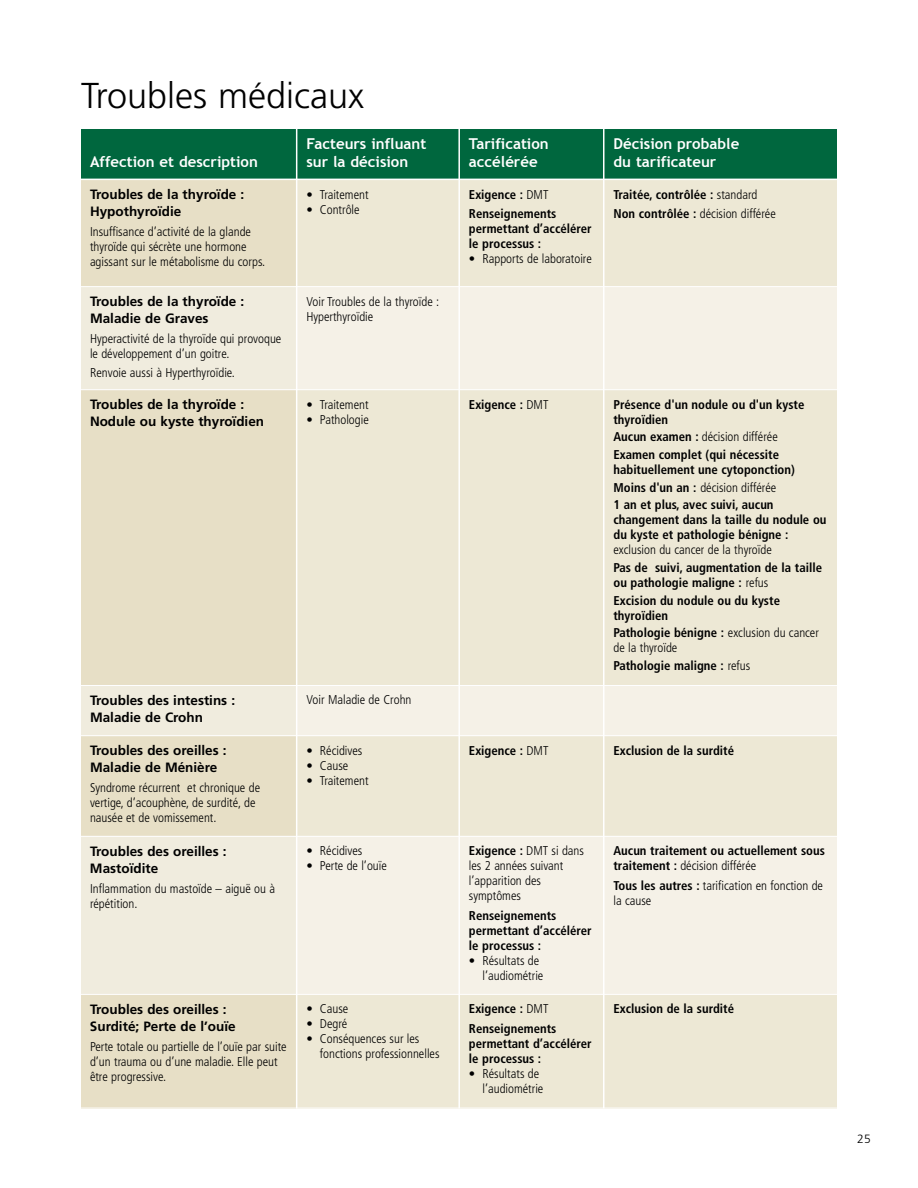
<style>
.page{position:relative;width:918px;height:1188px;background:#fff}
.page>*{position:absolute;margin:0;border:0;box-sizing:border-box;transform-origin:0 0}
.t1{font:300 36px "Frutiger";color:#000}
.t2{font:700 15px/18px "Trebuchet MS";color:#fff}
.t3{font:700 13.5px/17.2px "Frutiger";color:#000}
.t4{font:300 condensed 12.75px/15px "Frutiger";color:#000}
.t5{font:700 condensed 12.75px/15px "Frutiger";color:#000}
.t6{font:300 12px "Frutiger";color:#000}
.s1{font-weight:300}
.s2{font-weight:700}
</style>
<div class="page">
<div style="left:81px;top:129px;width:216px;height:50px;background:#00673e"></div>
<div style="left:297px;top:129px;width:162px;height:50px;background:#00673e"></div>
<div style="left:459px;top:129px;width:145px;height:50px;background:#00673e"></div>
<div style="left:604px;top:129px;width:233px;height:50px;background:#00673e"></div>
<div style="left:81px;top:179px;width:216px;height:108px;background:#e7dfc6"></div>
<div style="left:297px;top:179px;width:162px;height:108px;background:#ede8d5"></div>
<div style="left:459px;top:179px;width:145px;height:108px;background:#ede8d5"></div>
<div style="left:604px;top:179px;width:233px;height:108px;background:#ede8d5"></div>
<div style="left:81px;top:287px;width:215px;height:102px;background:#f0ecde"></div>
<div style="left:297px;top:287px;width:161px;height:102px;background:#f5f1e7"></div>
<div style="left:460px;top:287px;width:143px;height:102px;background:#f5f1e7"></div>
<div style="left:604px;top:287px;width:233px;height:102px;background:#f5f1e7"></div>
<div style="left:81px;top:390px;width:216px;height:295px;background:#e7dfc6"></div>
<div style="left:297px;top:390px;width:162px;height:295px;background:#ede8d5"></div>
<div style="left:459px;top:390px;width:145px;height:295px;background:#ede8d5"></div>
<div style="left:604px;top:390px;width:233px;height:295px;background:#ede8d5"></div>
<div style="left:81px;top:686px;width:215px;height:49px;background:#f0ecde"></div>
<div style="left:297px;top:686px;width:161px;height:49px;background:#f5f1e7"></div>
<div style="left:460px;top:686px;width:143px;height:49px;background:#f5f1e7"></div>
<div style="left:604px;top:686px;width:233px;height:49px;background:#f5f1e7"></div>
<div style="left:81px;top:736px;width:216px;height:100px;background:#e7dfc6"></div>
<div style="left:297px;top:736px;width:162px;height:100px;background:#ede8d5"></div>
<div style="left:459px;top:736px;width:145px;height:100px;background:#ede8d5"></div>
<div style="left:604px;top:736px;width:233px;height:100px;background:#ede8d5"></div>
<div style="left:81px;top:837px;width:215px;height:157px;background:#f0ecde"></div>
<div style="left:297px;top:837px;width:161px;height:157px;background:#f5f1e7"></div>
<div style="left:460px;top:837px;width:143px;height:157px;background:#f5f1e7"></div>
<div style="left:604px;top:837px;width:233px;height:157px;background:#f5f1e7"></div>
<div style="left:81px;top:994px;width:216px;height:114px;background:#e7dfc6"></div>
<div style="left:297px;top:994px;width:162px;height:114px;background:#ede8d5"></div>
<div style="left:459px;top:994px;width:145px;height:114px;background:#ede8d5"></div>
<div style="left:604px;top:994px;width:233px;height:114px;background:#ede8d5"></div>
<hr style="left:296px;top:129px;width:1px;height:979px;background:#fff">
<hr style="left:458px;top:129px;width:2px;height:979px;background:#fff">
<hr style="left:603px;top:129px;width:1px;height:979px;background:#fff">
<hr style="left:81px;top:179px;width:756px;height:1px;background:#fff">
<hr style="left:81px;top:286px;width:756px;height:1px;background:#fff">
<hr style="left:81px;top:994px;width:756px;height:1px;background:#fff">
<h1 class="t1" style="left:81px;top:75px;width:285px">Troubles médicaux</h1>
<p class="t2" style="left:90px;top:153px;width:170px">Affection et description</p>
<p class="t3" style="left:90px;top:186px;width:156px">Troubles de la thyroïde :<br>Hypothyroïdie</p>
<p class="t4" style="left:90px;top:224px;width:177px">Insuffisance d’activité de la glande thyroïde qui sécrète une hormone agissant sur le métabolisme du corps.</p>
<p class="t3" style="left:90px;top:293px;width:156px">Troubles de la thyroïde :<br>Maladie de Graves</p>
<p class="t4" style="left:90px;top:331px;width:193px">Hyperactivité de la thyroïde qui provoque le développement d’un goitre.</p>
<p class="t4" style="left:90px;top:366px;width:146px">Renvoie aussi à Hyperthyroïdie.</p>
<p class="t2" style="left:306px;top:135px;width:121px">Facteurs influant sur la décision</p>
<p class="t2" style="left:469px;top:135px;width:81px">Tarification accélérée</p>
<p class="t2" style="left:614px;top:135px;width:127px">Décision probable du tarificateur</p>
<p class="t4" style="left:306px;top:187px;width:64px">• Traitement</p>
<p class="t4" style="left:306px;top:202px;width:55px">• Contrôle</p>
<p class="t4" style="left:306px;top:294px;width:134px">Voir Troubles de la thyroïde :<br>Hyperthyroïdie</p>
<p class="t5" style="left:469px;top:185px;width:89px;line-height:19.5px">Exigence : <span class="s1">DMT<br></span>Renseignements</p>
<p class="t5" style="left:469px;top:221px;width:124px">permettant d’accélérer le processus :</p>
<p class="t4" style="left:469px;top:251px;width:124px">• Rapports de laboratoire</p>
<p class="t5" style="left:614px;top:185px;width:164px;line-height:19.5px">Traitée, contrôlée : <span class="s1">standard<br></span>Non contrôlée : <span class="s1">décision différée</span></p>
<p class="t3" style="left:90px;top:396px;width:176px">Troubles de la thyroïde :<br>Nodule ou kyste thyroïdien</p>
<p class="t4" style="left:306px;top:397px;width:64px">• Traitement</p>
<p class="t4" style="left:306px;top:412px;width:64px">• Pathologie</p>
<p class="t3" style="left:90px;top:692px;width:147px">Troubles des intestins :<br>Maladie de Crohn</p>
<p class="t4" style="left:306px;top:693px;width:107px">Voir Maladie de Crohn</p>
<p class="t3" style="left:90px;top:742px;width:138px">Troubles des oreilles :<br>Maladie de Ménière</p>
<p class="t4" style="left:90px;top:780px;width:172px">Syndrome récurrent et chronique de vertige, d’acouphène, de surdité, de nausée et de vomissement.</p>
<p class="t4" style="left:306px;top:743px;width:58px">• Récidives</p>
<p class="t4" style="left:306px;top:758px;width:43px">• Cause</p>
<p class="t4" style="left:306px;top:773px;width:64px">• Traitement</p>
<p class="t3" style="left:90px;top:843px;width:138px">Troubles des oreilles :<br>Mastoïdite</p>
<p class="t4" style="left:90px;top:881px;width:187px">Inflammation du mastoïde – aiguë ou à répétition.</p>
<p class="t4" style="left:306px;top:844px;width:58px">• Récidives</p>
<p class="t4" style="left:306px;top:859px;width:82px">• Perte de l’ouïe</p>
<p class="t3" style="left:90px;top:1001px;width:147px">Troubles des oreilles :<br>Surdité; Perte de l’ouïe</p>
<p class="t4" style="left:90px;top:1039px;width:198px">Perte totale ou partielle de l’ouïe par suite d’un trauma ou d’une maladie. Elle peut être progressive.</p>
<p class="t4" style="left:306px;top:1002px;width:43px">• Cause</p>
<p class="t4" style="left:306px;top:1017px;width:42px">• Degré</p>
<p class="t4" style="left:320px;top:1032px;width:121px;text-indent:-14px">• Conséquences sur les fonctions professionnelles</p>
<p class="t5" style="left:469px;top:397px;width:81px">Exigence : <span class="s1">DMT</span></p>
<p class="t5" style="left:614px;top:397px;width:192px">Présence d'un nodule ou d'un kyste thyroïdien</p>
<p class="t5" style="left:614px;top:428px;width:167px;line-height:17.7px">Aucun examen : <span class="s1">décision différée<br></span>Examen complet (qui nécessite</p>
<p class="t5" style="left:614px;top:461px;width:183px;line-height:17.7px">habituellement une cytoponction)<br>Moins d'un an : <span class="s1">décision différée<br></span>1 an et plus, avec suivi, aucun</p>
<p class="t5" style="left:614px;top:513px;width:214px">changement dans la taille du nodule ou du kyste et pathologie bénigne :</p>
<p class="t4" style="left:614px;top:543px;width:160px">exclusion du cancer de la thyroïde</p>
<p class="t5" style="left:614px;top:560px;width:210px">Pas de suivi, augmentation de la taille ou pathologie maligne : <span class="s1">refus</span></p>
<p class="t5" style="left:614px;top:593px;width:168px">Excision du nodule ou du kyste thyroïdien</p>
<p class="t4" style="left:614px;top:626px;width:207px"><span class="s2">Pathologie bénigne :</span> exclusion du cancer de la thyroïde</p>
<p class="t5" style="left:614px;top:658px;width:138px">Pathologie maligne : <span class="s1">refus</span></p>
<p class="t5" style="left:469px;top:743px;width:81px">Exigence : <span class="s1">DMT</span></p>
<p class="t5" style="left:614px;top:743px;width:122px">Exclusion de la surdité</p>
<p class="t4" style="left:469px;top:844px;width:117px"><span class="s2">Exigence :</span> DMT si dans les 2 années suivant l’apparition des symptômes</p>
<p class="t5" style="left:469px;top:908px;width:124px">Renseignements permettant d’accélérer le processus :</p>
<p class="t4" style="left:482px;top:953px;width:62px;text-indent:-14px">• Résultats de l’audiométrie</p>
<p class="t5" style="left:469px;top:999px;width:89px;line-height:19.5px">Exigence : <span class="s1">DMT<br></span>Renseignements</p>
<p class="t5" style="left:469px;top:1036px;width:124px">permettant d’accélérer le processus :</p>
<p class="t4" style="left:482px;top:1066px;width:62px;text-indent:-14px">• Résultats de l’audiométrie</p>
<p class="t5" style="left:614px;top:843px;width:213px">Aucun traitement ou actuellement sous traitement : <span class="s1">décision différée</span></p>
<p class="t4" style="left:614px;top:878px;width:211px"><span class="s2">Tous les autres :</span> tarification en fonction de la cause</p>
<p class="t5" style="left:614px;top:1001px;width:122px">Exclusion de la surdité</p>
<p class="t6" style="left:857px;top:1132px;width:15px">25</p>
</div>
